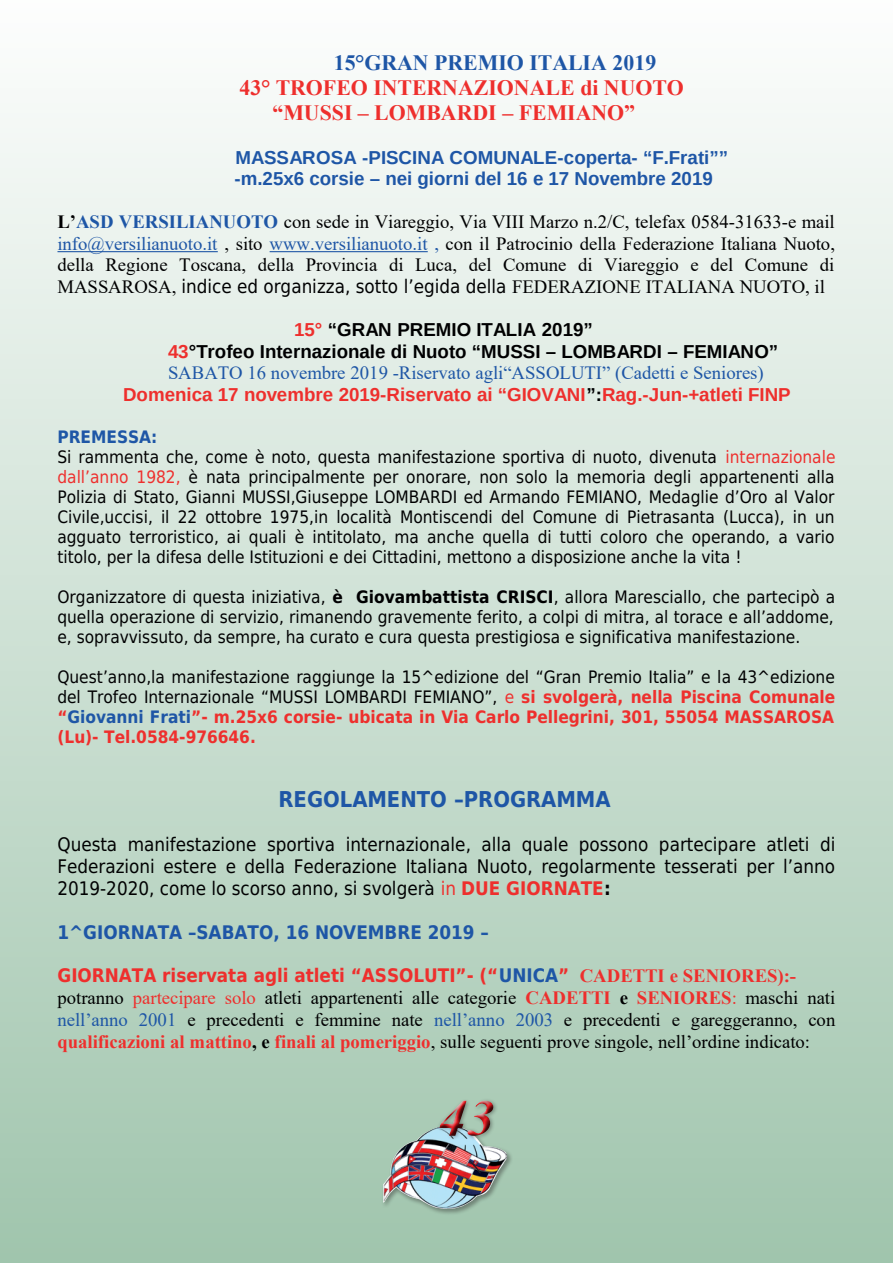
<style>
.page{position:relative;width:893px;height:1263px;background:#fff}
.page>*{position:absolute;margin:0;border:0;box-sizing:border-box;transform-origin:0 0}
.t1{font:italic 700 51.15px "Times New Roman";color:#ee1d23;scale:1.11 1}
.t2{font:700 21.9px/25.2px "Times New Roman";color:#ee2f2d}
.t3{font:700 21.9px "Times New Roman";color:#1e56a6}
.t4{font:700 21.9px "DejaVu Sans Condensed";color:#1e56a6}
.t5{font:18.75px/21.6px "Times New Roman";color:#000001;text-align:justify}
.t6{font:18.75px/21.9px "DejaVu Sans Condensed";color:#000001;text-align:justify}
.t7{font:700 18.75px/21.6px "Arimo";color:#1e56a6}
.t8{font:700 18.75px/21.6px "Arimo";color:#000001}
.t9{font:700 18.75px "DejaVu Sans Condensed";color:#ee2f2d}
.t10{font:700 18.75px "Arimo";color:#ee2f2d}
.t11{font:18.75px "Times New Roman";color:#1e56a6}
.t12{font:700 18.75px "DejaVu Sans Condensed";color:#1e56a6}
.t13{font:17.1px/20px "DejaVu Sans Condensed";color:#000001;text-align:justify}
.s1{font-weight:700}
.s2{font-weight:700;color:#1e56a6}
.s3{color:#1e56a6}
.s4{font-family:"DejaVu Sans Condensed"}
.s5{color:#ee2f2d}
.s6{color:#000001}
.s7{font-weight:700;color:#ee2f2d}
.s8{font-family:"Times New Roman"}
</style>
<div class="page">
<div style="left:0;top:0;width:893px;height:1263px;background:linear-gradient(to bottom,#fdfdfd,#a0c5ad)"></div>
<hr style="left:57px;top:251px;width:161px;height:1px;background:#1e56a6">
<hr style="left:270px;top:251px;width:158px;height:1px;background:#1e56a6">
<div style="left:382px;top:1124px;width:131px;height:91px;background:#231f20;opacity:.4"></div>
<img style="left:383px;top:1126px;width:124px;height:83px">
<svg style="left:469px;top:1160px;width:12px;height:13px"></svg>
<div style="left:431px;top:1090px;width:70px;height:56px;background:#231f20;opacity:.5"></div>
<div style="left:433px;top:1095px;width:64px;height:43px;background:#acccb7"></div>
<div style="left:434px;top:1098px;width:65px;height:43px;background:#231f20;opacity:.75"></div>
<p class="t3" style="left:334px;top:55px;width:324px">15°GRAN PREMIO ITALIA 2019</p>
<p class="t2" style="left:272px;top:77px;width:413px;text-indent:-33px">43° TROFEO INTERNAZIONALE di NUOTO “MUSSI – LOMBARDI – FEMIANO”</p>
<p class="t7" style="left:234px;top:148px;width:495px">MASSAROSA -PISCINA COMUNALE-coperta- “F.Frati”” -m.25x6 corsie – nei giorni del 16 e 17 Novembre 2019</p>
<p class="t5" style="left:57px;top:213px;width:779px"><span class="s1">L’</span><span class="s2">ASD VERSILIANUOTO</span> con sede in Viareggio, Via VIII Marzo n.2/C, telefax 0584-31633-e mail <span class="s3">info@versilianuoto.it</span> , sito <span class="s3">www.versilianuoto.it ,</span> con il Patrocinio della Federazione Italiana Nuoto, della Regione Toscana, della Provincia di Luca, del Comune di Viareggio e del Comune di MASSAROSA, <span class="s4">indice ed organizza, sotto l’egida della</span> FEDERAZIONE ITALIANA NUOTO, il</p>
<p class="t8" style="left:168px;top:321px;width:612px;text-indent:126px"><span class="s5">15°</span> “GRAN PREMIO ITALIA 2019”<br><span class="s5">43</span>°Trofeo Internazionale di Nuoto “MUSSI – LOMBARDI – FEMIANO”</p>
<p class="t11" style="left:168px;top:366px;width:597px">SABATO 16 novembre 2019 -Riservato agli“ASSOLUTI” (Cadetti e Seniores)</p>
<p class="t10" style="left:123px;top:387px;width:669px">Domenica 17 novembre 2019-Riservato ai “GIOVANI<span class="s6">”:</span>Rag.-Jun-+atleti FINP</p>
<p class="t13" style="left:57px;top:428px;width:780px;text-align:left"><span class="s2">PREMESSA:<br></span>Si rammenta che, come è noto, questa manifestazione sportiva di nuoto, divenuta <span class="s5">internazionale dall’anno 1982,</span> è nata principalmente per onorare, non solo la memoria degli appartenenti alla Polizia di Stato, Gianni MUSSI,Giuseppe LOMBARDI ed Armando FEMIANO, Medaglie d’Oro al Valor Civile,uccisi, il 22 ottobre 1975,in località Montiscendi del Comune di Pietrasanta (Lucca), in un agguato terroristico, ai quali è intitolato, ma anche quella di tutti coloro che operando, a vario titolo, per la difesa delle Istituzioni e dei Cittadini, mettono a disposizione anche la vita !</p>
<p class="t13" style="left:57px;top:588px;width:779px">Organizzatore di questa iniziativa, <span class="s1">è Giovambattista CRISCI</span>, allora Maresciallo, che partecipò a quella operazione di servizio, rimanendo gravemente ferito, a colpi di mitra, al torace e all’addome, e, sopravvissuto, da sempre, ha curato e cura questa prestigiosa e significativa manifestazione.</p>
<p class="t13" style="left:57px;top:667px;width:779px">Quest’anno,la manifestazione raggiunge la 15^edizione del “Gran Premio Italia” e la 43^edizione del Trofeo Internazionale “MUSSI LOMBARDI FEMIANO”, <span class="s5">e</span> <span class="s7">si svolgerà, nella Piscina Comunale “</span><span class="s2">Giovanni Frati</span><span class="s7">”- m.25x6 corsie- ubicata in Via Carlo Pellegrini, 301, 55054 MASSAROSA (Lu)- Tel.0584-976646.</span></p>
<p class="t4" style="left:279px;top:789px;width:334px">REGOLAMENTO –PROGRAMMA</p>
<p class="t6" style="left:57px;top:835px;width:779px">Questa manifestazione sportiva internazionale, alla quale possono partecipare atleti di Federazioni estere e della Federazione Italiana Nuoto, regolarmente tesserati per l’anno 2019-2020, come lo scorso anno, si svolgerà <span class="s5">in</span> <span class="s7">DUE GIORNATE</span><span class="s1">:</span></p>
<p class="t12" style="left:57px;top:924px;width:433px">1^GIORNATA –SABATO, 16 NOVEMBRE 2019 –</p>
<p class="t9" style="left:57px;top:967px;width:740px">GIORNATA riservata agli atleti “ASSOLUTI”- (“<span class="s3">UNICA</span>” <span class="s8">CADETTI e SENIORES):-</span></p>
<p class="t5" style="left:57px;top:989px;width:779px">potranno <span class="s5">partecipare solo</span> atleti appartenenti alle categorie <span class="s7">CADETTI</span> <span class="s1">e</span> <span class="s7">SENIORES</span><span class="s5">:</span> maschi nati <span class="s3">nell’anno 2001</span> e precedenti e femmine nate <span class="s3">nell’anno 2003</span> e precedenti e gareggeranno, con <span class="s7">qualificazioni al mattino</span><span class="s1">, e</span> <span class="s7">finali al pomeriggio</span>, sulle seguenti prove singole, nell’ordine indicato:</p>
<h1 class="t1" style="left:438px;top:1082px;width:53px">43</h1>
</div>
